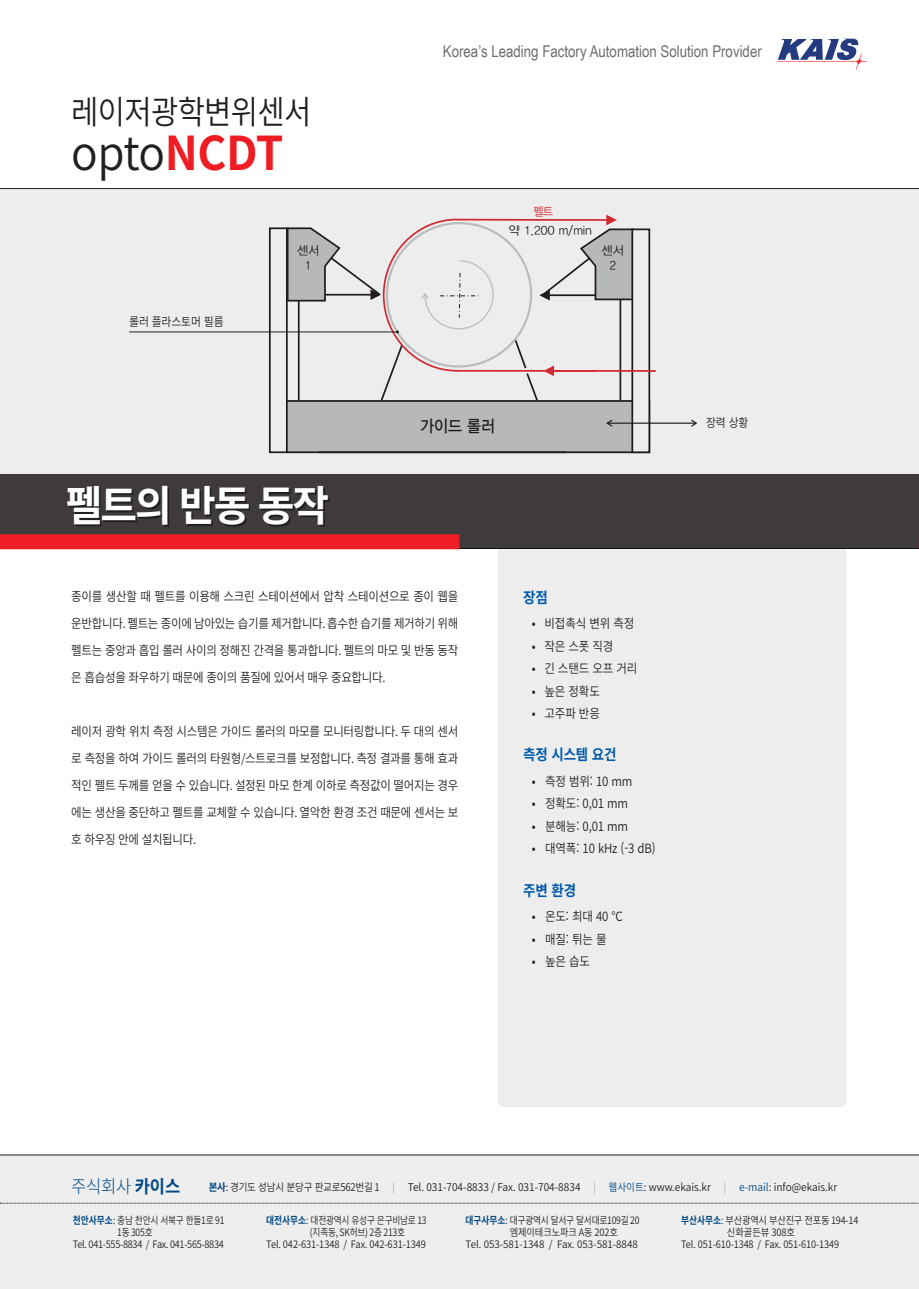
<style>
.page{position:relative;width:919px;height:1289px;background:#fff}
.page>*{position:absolute;margin:0;border:0;box-sizing:border-box;transform-origin:0 0}
.t1{font:600 46.5px "Noto Sans CJ Kkr";color:#231f20;scale:.95 1}
.t2{font:700 42px "Noto Sans CJ Kkr";letter-spacing:-.05em;color:#fff;scale:.95 1}
.t3{font:600 33px "Noto Sans CJ Kkr";letter-spacing:-.025em;color:#231f20;scale:.9 1}
.t4{font:300 18px "Noto Sans CJ Kkr";color:#014984;scale:.92 1}
.t5{font:16.8px "YDVYGO33";color:#231f20;scale:.9 1}
.t6{font:16.2px "Arial Narrow";color:#6c6d70}
.t7{font:700 15px "Noto Sans CJ Kkr";letter-spacing:-.01em;color:#015aaa;scale:.9 1}
.t8{font:600 12.75px/27px "Noto Sans CJ Kkr";letter-spacing:-.025em;color:#231f20;text-align:justify;scale:.9 1}
.t9{font:12.15px "YDVYGO32";color:#231f20}
.t10{font:600 12px "Noto Sans CJ Kkr";letter-spacing:-.01em;color:#231f20;scale:.9 1}
.t11{font:12px/14.4px "YDVYGO32";color:#231f20;text-align:center}
.t12{font:12px "YDVYGO32";color:#e12d33;scale:.9 1}
.t13{font:600 10.65px "Noto Sans CJ Kkr";color:#231f20;scale:.9 1}
.t14{font:600 10.2px "Noto Sans CJ Kkr";letter-spacing:-.025em;color:#231f20;scale:.85 1}
.t15{font:600 10.2px "Noto Sans CJ Kkr";letter-spacing:-.025em;color:#231f20;scale:.9 1}
.t16{font:600 10.2px "Noto Sans CJ Kkr";letter-spacing:-.025em;color:#231f20;scale:.91 1}
.t17{font:600 10.2px "Noto Sans CJ Kkr";color:#231f20;scale:.96 1}
.s1{font-weight:700;color:#ee1d23}
.s2{font-weight:400}
.s3{font-weight:700}
.s4{font-weight:700;color:#014984}
.s5{font-weight:300;color:#939598}
.s6{color:#014984}
</style>
<div class="page">
<svg style="left:777px;top:39px;width:89px;height:31px"></svg>
<div style="left:0;top:1154px;width:918px;height:134px;background:#eeeeef"></div>
<svg style="left:0;top:1202px;width:919px;height:1px"></svg>
<hr style="left:0;top:1154px;width:918px;height:1px;background:#231f20">
<div style="left:498px;top:549px;width:348px;height:558px;background:#ededee"></div>
<div style="left:0;top:189px;width:918px;height:359px;background:#ededee"></div>
<div style="left:0;top:474px;width:918px;height:75px;background:#3f3b3c"></div>
<svg style="left:69px;top:488px;width:261px;height:39px"></svg>
<div style="left:0;top:534px;width:459px;height:15px;background:#ee1d23"></div>
<svg style="left:918px;top:534px;width:1px;height:15px"></svg>
<hr style="left:0;top:188px;width:918px;height:1px;background:#231f20">
<hr style="left:129px;top:332px;width:268px;height:1px;background:#231f20">
<svg style="left:268px;top:215px;width:430px;height:239px"></svg>
<p class="t3" style="left:71px;top:93px;width:268px">레이저광학변위센서</p>
<p class="t1" style="left:71px;top:127px;width:225px">opto<span class="s1">NCDT</span></p>
<p class="t6" style="left:443px;top:39px;width:320px">Korea’s Leading Factory Automation Solution Provider</p>
<p class="t12" style="left:533px;top:203px;width:23px">펠트</p>
<p class="t9" style="left:508px;top:222px;width:85px">약 1.200 m/min</p>
<p class="t10" style="left:129px;top:315px;width:106px">롤러 플라스토머 필름</p>
<p class="t11" style="left:297px;top:243px;width:24px">센서<br>1</p>
<p class="t11" style="left:601px;top:243px;width:24px">센서<br>2</p>
<h3 class="t5" style="left:420px;top:415px;width:85px">가이드 롤러</h3>
<p class="t2" style="left:66px;top:482px;width:279px">펠트의 반동 동작</p>
<p class="t8" style="left:71px;top:583px;width:431px">종이를 생산할 때 펠트를 이용해 스크린 스테이션에서 압착 스테이션으로 종이 웹을 운반합니다. 펠트는 종이에 남아있는 습기를 제거합니다. 흡수한 습기를 제거하기 위해 펠트는 중앙과 흡입 롤러 사이의 정해진 간격을 통과합니다. 펠트의 마모 및 반동 동작 은 흡습성을 좌우하기 때문에 종이의 품질에 있어서 매우 중요합니다.</p>
<p class="t8" style="left:71px;top:718px;width:431px">레이저 광학 위치 측정 시스템은 가이드 롤러의 마모를 모니터링합니다. 두 대의 센서 로 측정을 하여 가이드 롤러의 타원형/스트로크를 보정합니다. 측정 결과를 통해 효과 적인 펠트 두께를 얻을 수 있습니다. 설정된 마모 한계 이하로 측정값이 떨어지는 경우 에는 생산을 중단하고 펠트를 교체할 수 있습니다. 열악한 환경 조건 때문에 센서는 보 호 하우징 안에 설치됩니다.</p>
<p class="t7" style="left:523px;top:589px;width:29px">장점</p>
<p class="t8" style="left:531px;top:610px;width:116px"><span class="s2">•</span> 비접촉식 변위 측정</p>
<p class="t8" style="left:531px;top:633px;width:92px"><span class="s2">•</span> 작은 스폿 직경</p>
<p class="t8" style="left:531px;top:655px;width:119px"><span class="s2">•</span> 긴 스탠드 오프 거리</p>
<p class="t8" style="left:531px;top:678px;width:77px"><span class="s2">•</span> 높은 정확도</p>
<p class="t8" style="left:531px;top:700px;width:77px"><span class="s2">•</span> 고주파 반응</p>
<p class="t7" style="left:523px;top:746px;width:105px">측정 시스템 요건</p>
<p class="t8" style="left:531px;top:768px;width:114px"><span class="s2">•</span> 측정 범위: 10 mm</p>
<p class="t8" style="left:531px;top:790px;width:109px"><span class="s2">•</span> 정확도: 0,01 mm</p>
<p class="t8" style="left:531px;top:813px;width:109px"><span class="s2">•</span> 분해능: 0,01 mm</p>
<p class="t8" style="left:531px;top:835px;width:139px"><span class="s2">•</span> 대역폭: 10 kHz (-3 dB)</p>
<p class="t7" style="left:523px;top:881px;width:60px">주변 환경</p>
<p class="t8" style="left:531px;top:903px;width:103px"><span class="s2">•</span> 온도: 최대 40 °C</p>
<p class="t8" style="left:531px;top:925px;width:85px"><span class="s2">•</span> 매질: 튀는 물</p>
<p class="t8" style="left:531px;top:948px;width:66px"><span class="s2">•</span> 높은 습도</p>
<p class="t10" style="left:706px;top:415px;width:49px">장력 상황</p>
<h3 class="t4" style="left:71px;top:1176px;width:120px">주식회사 <span class="s3">카이스</span></h3>
<p class="t13" style="left:209px;top:1181px;width:700px"><span class="s4">본사</span>: 경기도 성남시 분당구 판교로562번길 1 <span class="s5">|</span> Tel. 031-704-8833 / Fax. 031-704-8834 <span class="s5">|</span> <span class="s6">웹사이트</span>: www.ekais.kr <span class="s5">|</span> <span class="s6">e-mail</span>: info@ekais.kr</p>
<p class="t14" style="left:73px;top:1214px;width:180px"><span class="s4">천안사무소</span>: 충남 천안시 서북구 한들1로 91</p>
<p class="t14" style="left:117px;top:1226px;width:43px">1동 305호</p>
<p class="t15" style="left:73px;top:1238px;width:169px">Tel. 041-555-8834 / Fax. 041-565-8834</p>
<p class="t14" style="left:266px;top:1214px;width:190px"><span class="s4">대전사무소</span>: 대전광역시 유성구 은구비남로 13</p>
<p class="t14" style="left:310px;top:1226px;width:113px">(지족동, SK허브) 2층 213호</p>
<p class="t16" style="left:266px;top:1238px;width:177px">Tel. 042-631-1348 / Fax. 042-631-1349</p>
<p class="t14" style="left:465px;top:1214px;width:206px"><span class="s4">대구사무소</span>: 대구광역시 달서구 달서대로109길 20</p>
<p class="t15" style="left:509px;top:1226px;width:122px">엠제이테크노파크 A동 202호</p>
<p class="t17" style="left:465px;top:1238px;width:181px">Tel. 053-581-1348 / Fax. 053-581-8848</p>
<p class="t14" style="left:681px;top:1214px;width:210px"><span class="s4">부산사무소</span>: 부산광역시 부산진구 전포동 194-14</p>
<p class="t16" style="left:727px;top:1226px;width:76px">신화골든뷰 308호</p>
<p class="t15" style="left:681px;top:1238px;width:177px">Tel. 051-610-1348 / Fax. 051-610-1349</p>
</div>
